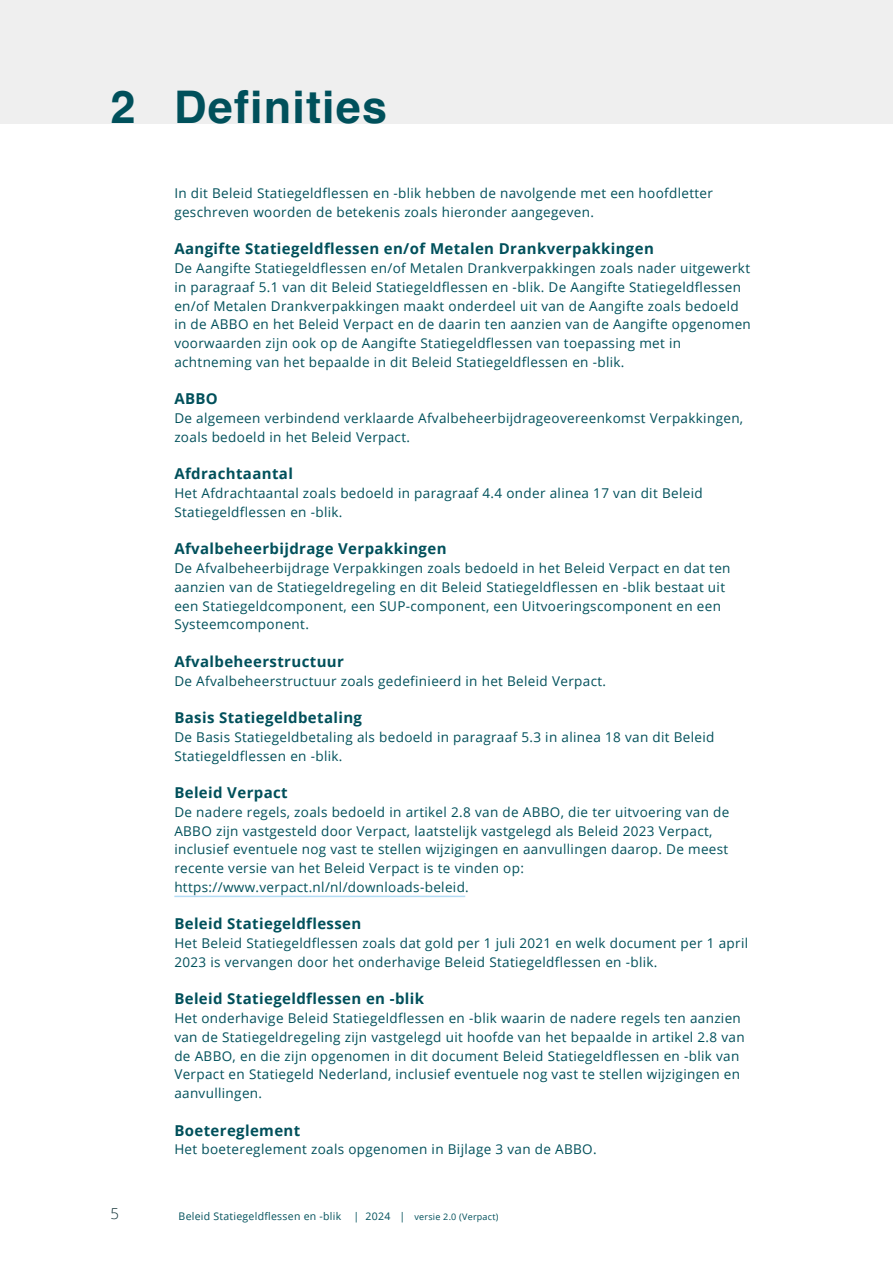
<style>
.page{position:relative;width:893px;height:1263px;background:#fff}
.page>*{position:absolute;margin:0;border:0;box-sizing:border-box;transform-origin:0 0}
.t1{font:700 45px "Helvetica";letter-spacing:.025em;color:#00505b}
.t2{font:700 15px "Open Sans";letter-spacing:.025em;color:#00505b}
.t3{font:300 15px "Open Sans";color:#0d2e33}
.t4{font:13.5px/18.8px "Open Sans";letter-spacing:.025em;color:#00505b}
.t5{font:10.5px "Open Sans";letter-spacing:.025em;color:#00505b}
.s1{font-size:9px}
</style>
<div class="page">
<div style="left:0;top:0;width:893px;height:123px;background:#efefef"></div>
<hr style="left:174px;top:896px;width:291px;height:1px;background:#b4dcf6">
<h1 class="t1" style="left:111px;top:80px;width:278px">2 Definities</h1>
<p class="t4" style="left:174px;top:183px;width:540px">In dit Beleid Statiegeldflessen en -blik hebben de navolgende met een hoofdletter geschreven woorden de betekenis zoals hieronder aangegeven.</p>
<p class="t2" style="left:174px;top:238px;width:481px">Aangifte Statiegeldflessen en/of Metalen Drankverpakkingen</p>
<p class="t4" style="left:174px;top:258px;width:578px">De Aangifte Statiegeldflessen en/of Metalen Drankverpakkingen zoals nader uitgewerkt in paragraaf 5.1 van dit Beleid Statiegeldflessen en -blik. De Aangifte Statiegeldflessen en/of Metalen Drankverpakkingen maakt onderdeel uit van de Aangifte zoals bedoeld in de ABBO en het Beleid Verpact en de daarin ten aanzien van de Aangifte opgenomen voorwaarden zijn ook op de Aangifte Statiegeldflessen van toepassing met in achtneming van het bepaalde in dit Beleid Statiegeldflessen en -blik.</p>
<p class="t2" style="left:174px;top:388px;width:45px">ABBO</p>
<p class="t4" style="left:174px;top:408px;width:570px">De algemeen verbindend verklaarde Afvalbeheerbijdrageovereenkomst Verpakkingen, zoals bedoeld in het Beleid Verpact.</p>
<p class="t2" style="left:174px;top:463px;width:120px">Afdrachtaantal</p>
<p class="t4" style="left:174px;top:483px;width:530px">Het Afdrachtaantal zoals bedoeld in paragraaf 4.4 onder alinea 17 van dit Beleid<br>Statiegeldflessen en -blik.</p>
<p class="t2" style="left:174px;top:538px;width:274px">Afvalbeheerbijdrage Verpakkingen</p>
<p class="t4" style="left:174px;top:558px;width:558px">De Afvalbeheerbijdrage Verpakkingen zoals bedoeld in het Beleid Verpact en dat ten aanzien van de Statiegeldregeling en dit Beleid Statiegeldflessen en -blik bestaat uit een Statiegeldcomponent, een SUP-component, een Uitvoeringscomponent en een Systeemcomponent.</p>
<p class="t2" style="left:174px;top:651px;width:171px">Afvalbeheerstructuur</p>
<p class="t4" style="left:174px;top:671px;width:433px">De Afvalbeheerstructuur zoals gedefinieerd in het Beleid Verpact.</p>
<p class="t2" style="left:174px;top:707px;width:189px">Basis Statiegeldbetaling</p>
<p class="t4" style="left:174px;top:727px;width:542px">De Basis Statiegeldbetaling als bedoeld in paragraaf 5.3 in alinea 18 van dit Beleid<br>Statiegeldflessen en -blik.</p>
<p class="t2" style="left:174px;top:782px;width:115px">Beleid Verpact</p>
<p class="t4" style="left:174px;top:802px;width:557px">De nadere regels, zoals bedoeld in artikel 2.8 van de ABBO, die ter uitvoering van de ABBO zijn vastgesteld door Verpact, laatstelijk vastgelegd als Beleid 2023 Verpact, inclusief eventuele nog vast te stellen wijzigingen en aanvullingen daarop. De meest recente versie van het Beleid Verpact is te vinden op: https://www.verpact.nl/nl/downloads-beleid.</p>
<p class="t2" style="left:174px;top:913px;width:189px">Beleid Statiegeldflessen</p>
<p class="t4" style="left:174px;top:933px;width:575px">Het Beleid Statiegeldflessen zoals dat gold per 1 juli 2021 en welk document per 1 april<br>2023 is vervangen door het onderhavige Beleid Statiegeldflessen en -blik.</p>
<p class="t2" style="left:174px;top:988px;width:251px">Beleid Statiegeldflessen en -blik</p>
<p class="t4" style="left:174px;top:1008px;width:572px">Het onderhavige Beleid Statiegeldflessen en -blik waarin de nadere regels ten aanzien van de Statiegeldregeling zijn vastgelegd uit hoofde van het bepaalde in artikel 2.8 van de ABBO, en die zijn opgenomen in dit document Beleid Statiegeldflessen en -blik van Verpact en Statiegeld Nederland, inclusief eventuele nog vast te stellen wijzigingen en aanvullingen.</p>
<p class="t2" style="left:174px;top:1120px;width:128px">Boetereglement</p>
<p class="t4" style="left:174px;top:1140px;width:424px">Het boetereglement zoals opgenomen in Bijlage 3 van de ABBO.</p>
<p class="t3" style="left:111px;top:1203px;width:10px">5</p>
<p class="t5" style="left:179px;top:1209px;width:321px">Beleid Statiegeldflessen en -blik | 2024 | <span class="s1">versie 2.0 (Verpact)</span></p>
</div>
